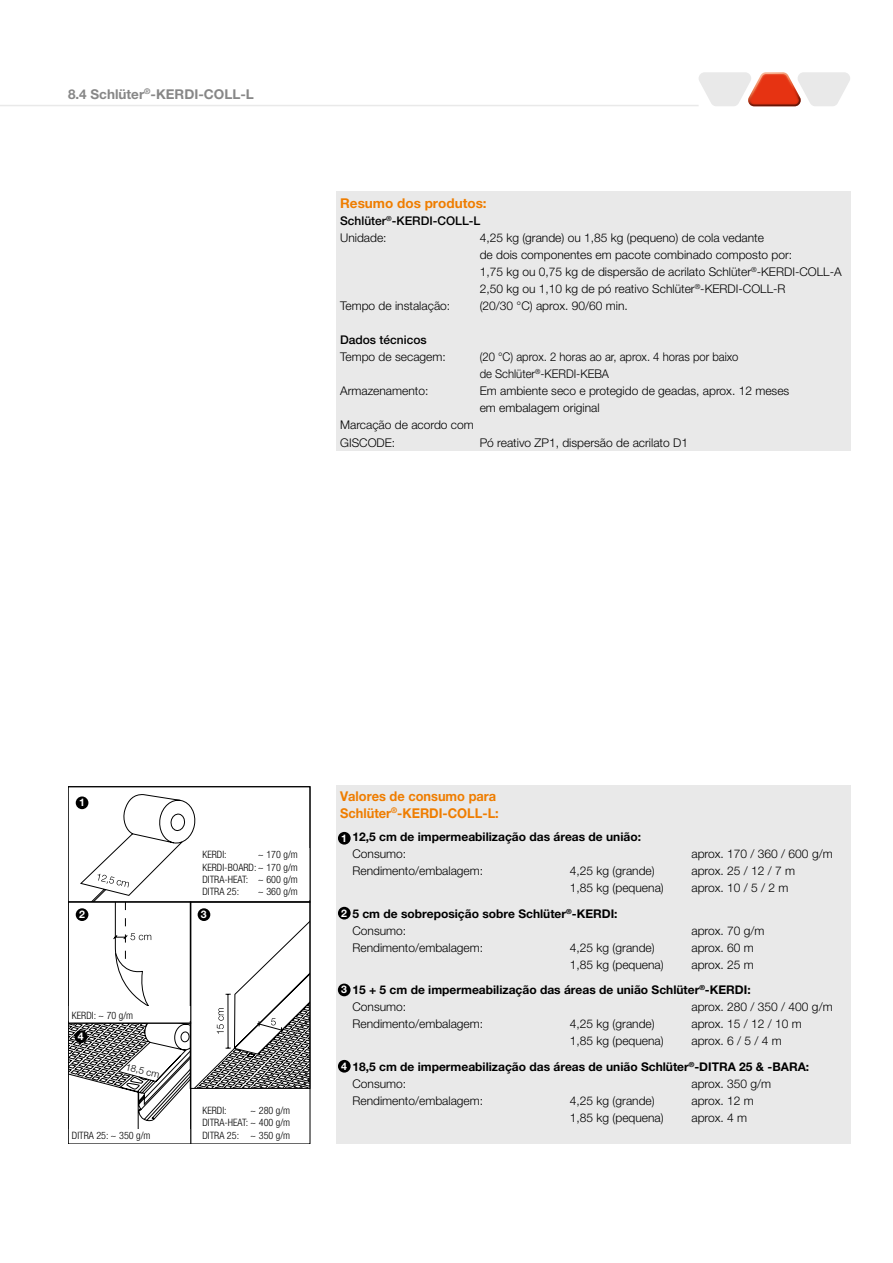
<style>
.page{position:relative;width:893px;height:1263px;background:#fff}
.page>*{position:absolute;margin:0;border:0;box-sizing:border-box;transform-origin:0 0}
.t1{font:700 13.5px/17px "Helvetica Neue LT Pro";color:#ef7d00;scale:.95 1}
.t2{font:700 13.5px "Helvetica Neue LT Pro";color:#878787}
.t3{font:700 13.5px "Helvetica Neue LT Pro";color:#ef7d00}
.t4{font:300 12px/17px "Helvetica Neue LT Pro";color:#000}
.t5{font:700 12px/25.5px "Helvetica Neue LT Pro";color:#000}
.t6{font:300 12px/17px "Helvetica Neue LT Pro";color:#000;scale:.94 1}
.t7{font:500 12px/17px "Helvetica Neue LT Pro";color:#000}
.t8{font:700 10.5px "Helvetica Neue LT Pro";color:#fff}
.t9{font:300 condensed 10.2px/12.1px "Helvetica Neue LT Pro";color:#000;text-align:justify}
.t10{font:300 9.6px "Helvetica Neue LT Pro";color:#000}
.s1{font-weight:300}
</style>
<div class="page">
<hr style="left:0;top:105px;width:699px;height:1px;background:#e9e9e9">
<svg style="left:699px;top:72px;width:151px;height:34px"></svg>
<div style="left:336px;top:191px;width:514px;height:260px;background:#e9e9e9"></div>
<svg style="left:70px;top:794px;width:238px;height:348px"></svg>
<div style="left:68px;top:787px;width:242px;height:357px;border:1px solid #000"></div>
<div style="left:336px;top:785px;width:514px;height:359px;background:#e9e9e9"></div>
<div style="left:338px;top:1060px;width:13px;height:12px;background:#000;border-radius:50%"></div>
<div style="left:75px;top:1030px;width:12px;height:13px;background:#000;border-radius:50%"></div>
<div style="left:338px;top:983px;width:13px;height:13px;background:#000;border-radius:50%"></div>
<div style="left:198px;top:908px;width:12px;height:13px;background:#000;border-radius:50%"></div>
<div style="left:338px;top:907px;width:13px;height:12px;background:#000;border-radius:50%"></div>
<div style="left:76px;top:908px;width:12px;height:13px;background:#000;border-radius:50%"></div>
<div style="left:338px;top:832px;width:13px;height:12px;background:#000;border-radius:50%"></div>
<div style="left:76px;top:796px;width:12px;height:13px;background:#000;border-radius:50%"></div>
<p class="t2" style="left:68px;top:86px;width:187px">8.4 Schlüter<sup>®</sup>-KERDI-COLL-L</p>
<p class="t3" style="left:340px;top:195px;width:148px">Resumo dos produtos:</p>
<p class="t7" style="left:340px;top:212px;width:142px">Schlüter<sup>®</sup>-KERDI-COLL-L<br><span class="s1">Unidade:</span></p>
<p class="t4" style="left:480px;top:229px;width:363px">4,25 kg (grande) ou 1,85 kg (pequeno) de cola vedante<br>de dois componentes em pacote combinado composto por:<br>1,75 kg ou 0,75 kg de dispersão de acrilato Schlüter<sup>®</sup>-KERDI-COLL-A 2,50 kg ou 1,10 kg de pó reativo Schlüter<sup>®</sup>-KERDI-COLL-R</p>
<p class="t4" style="left:340px;top:297px;width:112px">Tempo de instalação:</p>
<p class="t4" style="left:480px;top:297px;width:150px">(20/30 °C) aprox. 90/60 min.</p>
<p class="t7" style="left:340px;top:332px;width:88px">Dados técnicos</p>
<p class="t4" style="left:340px;top:348px;width:107px">Tempo de secagem:</p>
<p class="t6" style="left:480px;top:348px;width:277px">(20 °C) aprox. 2 horas ao ar, aprox. 4 horas por baixo de Schlüter<sup>®</sup>-KERDI-KEBA</p>
<p class="t4" style="left:340px;top:382px;width:90px">Armazenamento:</p>
<p class="t4" style="left:480px;top:382px;width:311px">Em ambiente seco e protegido de geadas, aprox. 12 meses em embalagem original</p>
<p class="t4" style="left:340px;top:416px;width:135px">Marcação de acordo com<br>GISCODE:</p>
<p class="t4" style="left:480px;top:433px;width:210px">Pó reativo ZP1, dispersão de acrilato D1</p>
<p class="t1" style="left:340px;top:787px;width:169px">Valores de consumo para<br>Schlüter<sup>®</sup>-KERDI-COLL-L:</p>
<p class="t5" style="left:352px;top:824px;width:290px">12,5 cm de impermeabilização das áreas de união:</p>
<p class="t4" style="left:352px;top:845px;width:55px">Consumo:</p>
<p class="t4" style="left:691px;top:845px;width:143px">aprox. 170 / 360 / 600 g/m</p>
<p class="t4" style="left:352px;top:862px;width:132px">Rendimento/embalagem:</p>
<p class="t4" style="left:570px;top:862px;width:86px">4,25 kg (grande)</p>
<p class="t4" style="left:691px;top:862px;width:105px">aprox. 25 / 12 / 7 m</p>
<p class="t4" style="left:570px;top:879px;width:95px">1,85 kg (pequena)</p>
<p class="t4" style="left:691px;top:879px;width:99px">aprox. 10 / 5 / 2 m</p>
<p class="t5" style="left:352px;top:904px;width:267px;line-height:17px">5 cm de sobreposição sobre Schlüter<sup>®</sup>-KERDI:<br><span class="s1">Consumo:</span></p>
<p class="t8" style="left:79px;top:796px;width:7px">1</p>
<p class="t8" style="left:341px;top:831px;width:7px">1</p>
<p class="t9" style="left:202px;top:849px;width:97px;text-indent:55px">~ 170 g/m KERDI-BOARD: ~ 170 g/m DITRA-HEAT: ~ 600 g/m DITRA 25:</p>
<p class="t9" style="left:202px;top:849px;width:26px">KERDI:</p>
<p class="t9" style="left:258px;top:885px;width:41px">~ 360 g/m</p>
<p class="t8" style="left:79px;top:908px;width:7px">2</p>
<p class="t8" style="left:201px;top:908px;width:7px">3</p>
<p class="t8" style="left:341px;top:906px;width:7px">2</p>
<p class="t4" style="left:691px;top:921px;width:75px">aprox. 70 g/m</p>
<p class="t9" style="left:72px;top:1009px;width:63px">KERDI: ~ 70 g/m</p>
<p class="t8" style="left:78px;top:1030px;width:7px">4</p>
<p class="t10" style="left:127px;top:1060px;width:36px;rotate:14deg">18,5 cm</p>
<p class="t9" style="left:72px;top:1129px;width:80px">DITRA 25: ~ 350 g/m</p>
<p class="t9" style="left:202px;top:1104px;width:89px;text-indent:48px">~ 280 g/m DITRA-HEAT: ~ 400 g/m DITRA 25: ~ 350 g/m</p>
<p class="t9" style="left:202px;top:1104px;width:26px">KERDI:</p>
<p class="t4" style="left:352px;top:938px;width:132px">Rendimento/embalagem:</p>
<p class="t4" style="left:570px;top:938px;width:86px">4,25 kg (grande)</p>
<p class="t4" style="left:691px;top:938px;width:64px">aprox. 60 m</p>
<p class="t4" style="left:570px;top:955px;width:95px">1,85 kg (pequena)</p>
<p class="t5" style="left:352px;top:951px;width:403px;text-align:right"><span class="s1">aprox. 25 m<br></span>15 + 5 cm de impermeabilização das áreas de união Schlüter<sup>®</sup>-KERDI:</p>
<p class="t4" style="left:352px;top:998px;width:55px">Consumo:</p>
<p class="t4" style="left:691px;top:998px;width:143px">aprox. 280 / 350 / 400 g/m</p>
<p class="t4" style="left:352px;top:1015px;width:132px">Rendimento/embalagem:</p>
<p class="t4" style="left:570px;top:1015px;width:86px">4,25 kg (grande)</p>
<p class="t4" style="left:691px;top:1015px;width:112px">aprox. 15 / 12 / 10 m</p>
<p class="t4" style="left:570px;top:1032px;width:95px">1,85 kg (pequena)</p>
<p class="t8" style="left:341px;top:983px;width:7px">3</p>
<p class="t5" style="left:352px;top:1028px;width:458px;text-indent:339px"><span class="s1">aprox. 6 / 5 / 4 m<br></span>18,5 cm de impermeabilização das áreas de união Schlüter<sup>®</sup>-DITRA 25 &amp; -BARA:</p>
<p class="t4" style="left:352px;top:1075px;width:55px">Consumo:</p>
<p class="t4" style="left:691px;top:1075px;width:81px">aprox. 350 g/m</p>
<p class="t4" style="left:352px;top:1092px;width:132px">Rendimento/embalagem:</p>
<p class="t4" style="left:570px;top:1092px;width:86px">4,25 kg (grande)</p>
<p class="t4" style="left:691px;top:1092px;width:64px">aprox. 12 m</p>
<p class="t4" style="left:570px;top:1109px;width:95px">1,85 kg (pequena)</p>
<p class="t4" style="left:691px;top:1109px;width:57px">aprox. 4 m</p>
<p class="t8" style="left:341px;top:1059px;width:7px">4</p>
</div>
